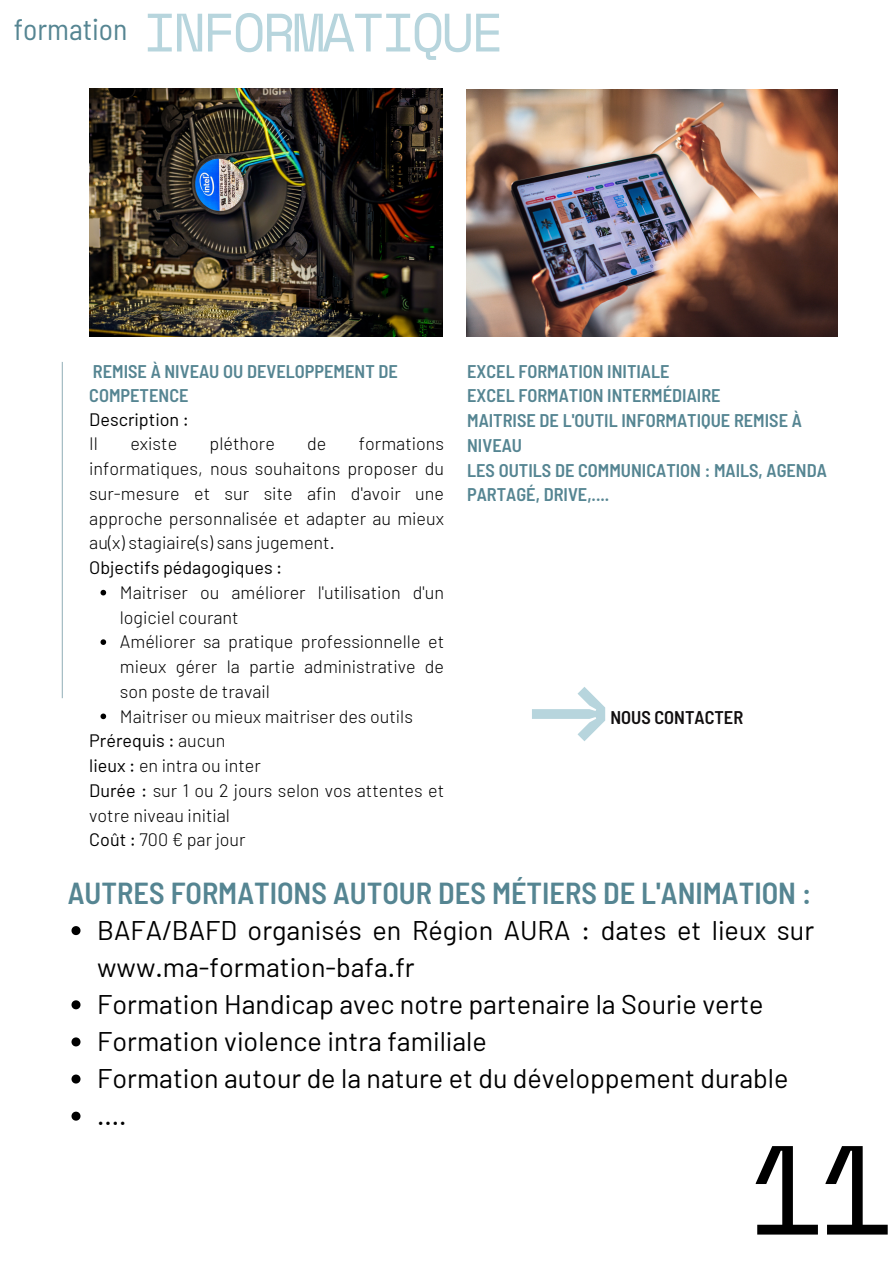
<style>
.page{position:relative;width:893px;height:1264px;background:#fff}
.page>*{position:absolute;margin:0;border:0;box-sizing:border-box;transform-origin:0 0}
.t1{font:135.6px "Space Mono";color:#b7d5dd}
.t2{font:126.3px "Space Mono";color:#000}
.t3{font:54px "Space Mono";letter-spacing:-.06em;color:#b7d5dd}
.t4{font:600 semi-condensed 30.3px "Barlow";color:#558592}
.t5{font:semi-condensed 29.7px "Barlow";color:#558592}
.t6{font:27px/37px "Barlow";color:#000}
.t7{font:600 semi-condensed 18.3px/24.8px "Barlow";color:#558592}
.t8{font:600 semi-condensed 18.3px "Barlow";color:#110e0f}
.t9{font:300 18px/24.8px "Barlow";color:#000}
.t10{font:18px "Barlow";color:#000}
.s1{font-weight:300}
.s2{font-weight:400}
</style>
<div class="page">
<hr style="left:62px;top:362px;width:1px;height:336px;background:#9db7be">
<img style="left:89px;top:89px;width:353px;height:247px">
<img style="left:466px;top:89px;width:371px;height:248px">
<svg style="left:100px;top:590px;width:6px;height:5px"></svg>
<svg style="left:100px;top:639px;width:6px;height:6px"></svg>
<svg style="left:100px;top:713px;width:6px;height:6px"></svg>
<svg style="left:71px;top:926px;width:9px;height:9px"></svg>
<svg style="left:71px;top:1000px;width:9px;height:9px"></svg>
<svg style="left:71px;top:1037px;width:9px;height:9px"></svg>
<svg style="left:71px;top:1074px;width:9px;height:9px"></svg>
<svg style="left:71px;top:1111px;width:9px;height:9px"></svg>
<p class="t5" style="left:14px;top:10px;width:115px">formation</p>
<p class="t3" style="left:143px;top:-9px;width:362px">INFORMATIQUE</p>
<p class="t7" style="left:89px;top:358px;width:310px">REMISE À NIVEAU OU DEVELOPPEMENT DE<br>COMPETENCE</p>
<p class="t10" style="left:89px;top:407px;width:101px">Description :</p>
<p class="t9" style="left:89px;top:431px;width:10px">Il</p>
<p class="t9" style="left:130px;top:431px;width:48px">existe</p>
<p class="t9" style="left:209px;top:431px;width:67px">pléthore</p>
<p class="t9" style="left:307px;top:431px;width:21px">de</p>
<p class="t9" style="left:89px;top:431px;width:356px;text-align:justify;text-indent:269px">formations informatiques, nous souhaitons proposer du sur-mesure et sur site afin d'avoir une approche personnalisée et adapter au mieux au(x) stagiaire(s) sans jugement.</p>
<p class="t10" style="left:89px;top:556px;width:195px">Objectifs pédagogiques :</p>
<p class="t9" style="left:120px;top:579px;width:326px">Maitriser ou améliorer l'utilisation d'un logiciel courant</p>
<p class="t9" style="left:120px;top:628px;width:326px;text-align:justify">Améliorer sa pratique professionnelle et mieux gérer la partie administrative de son poste de travail</p>
<p class="t9" style="left:120px;top:703px;width:294px">Maitriser ou mieux maitriser des outils</p>
<p class="t10" style="left:89px;top:729px;width:138px">Prérequis : <span class="s1">aucun</span></p>
<p class="t9" style="left:89px;top:752px;width:173px"><span class="s2">lieux :</span> en intra ou inter</p>
<p class="t9" style="left:89px;top:777px;width:356px"><span class="s2">Durée :</span> sur 1 ou 2 jours selon vos attentes et votre niveau initial</p>
<p class="t9" style="left:89px;top:826px;width:158px"><span class="s2">Coût :</span> 700 € par jour</p>
<p class="t7" style="left:467px;top:358px;width:204px">EXCEL FORMATION INITIALE</p>
<p class="t7" style="left:467px;top:382px;width:255px">EXCEL FORMATION INTERMÉDIAIRE</p>
<p class="t7" style="left:467px;top:407px;width:336px">MAITRISE DE L'OUTIL INFORMATIQUE REMISE À<br>NIVEAU</p>
<p class="t7" style="left:467px;top:457px;width:361px">LES OUTILS DE COMMUNICATION : MAILS, AGENDA<br>PARTAGÉ, DRIVE,....</p>
<p class="t1" style="left:527px;top:609px;width:84px">→</p>
<p class="t8" style="left:610px;top:705px;width:134px">NOUS CONTACTER</p>
<p class="t4" style="left:68px;top:874px;width:745px">AUTRES FORMATIONS AUTOUR DES MÉTIERS DE L'ANIMATION :</p>
<p class="t6" style="left:97px;top:910px;width:718px">BAFA/BAFD organisés en Région AURA : dates et lieux sur www.ma-formation-bafa.fr</p>
<p class="t6" style="left:97px;top:984px;width:668px">Formation Handicap avec notre partenaire la Sourie verte</p>
<p class="t6" style="left:97px;top:1021px;width:391px">Formation violence intra familiale</p>
<p class="t6" style="left:97px;top:1058px;width:692px">Formation autour de la nature et du développement durable</p>
<p class="t6" style="left:97px;top:1095px;width:31px">....</p>
<p class="t2" style="left:748px;top:1093px;width:149px">11</p>
</div>
